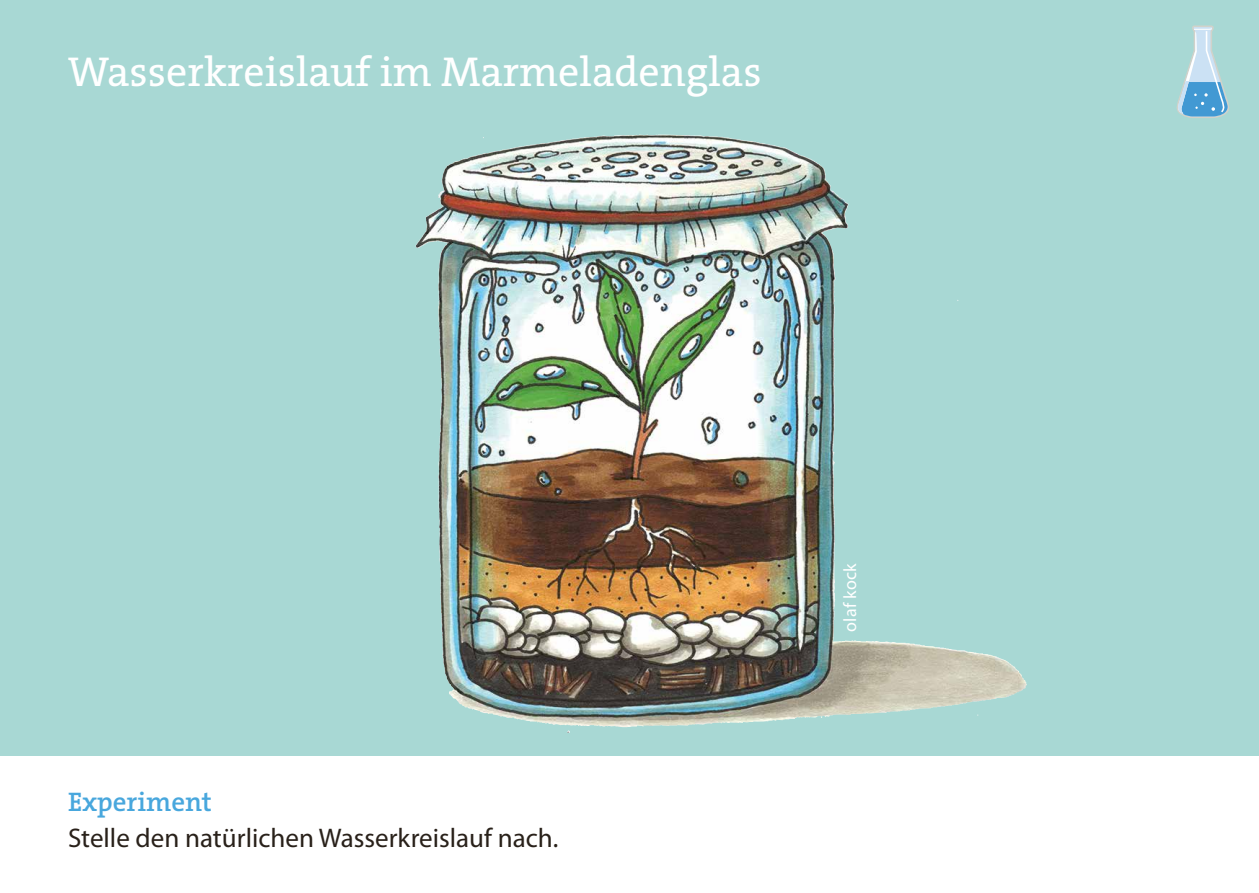
<style>
.page{position:relative;width:1259px;height:893px;background:#fff}
.page>*{position:absolute;margin:0;border:0;box-sizing:border-box;transform-origin:0 0}
.t1{font:42px "The Serif B W5 Plain";color:#fff}
.t2{font:27px "Myriad Pro";color:#29211a}
.t3{font:600 27px "The Serif B W6";color:#48a7dd}
.t4{font:18px "Myriad Pro";letter-spacing:.01em;color:#fff}
</style>
<div class="page">
<img style="left:0;top:0;width:1259px;height:756px">
<svg style="left:1176px;top:26px;width:53px;height:92px;background:#9dcbdc"></svg>
<img style="left:415px;top:135px;width:243px;height:113px">
<h1 class="t1" style="left:68px;top:45px;width:695px">Wasserkreislauf im Marmeladenglas</h1>
<p class="t3" style="left:68px;top:784px;width:145px">Experiment</p>
<p class="t2" style="left:68px;top:822px;width:492px">Stelle den natürlichen Wasserkreislauf nach.</p>
<p class="t4" style="left:839px;top:632px;width:70px;rotate:-90deg">olaf kock</p>
</div>
